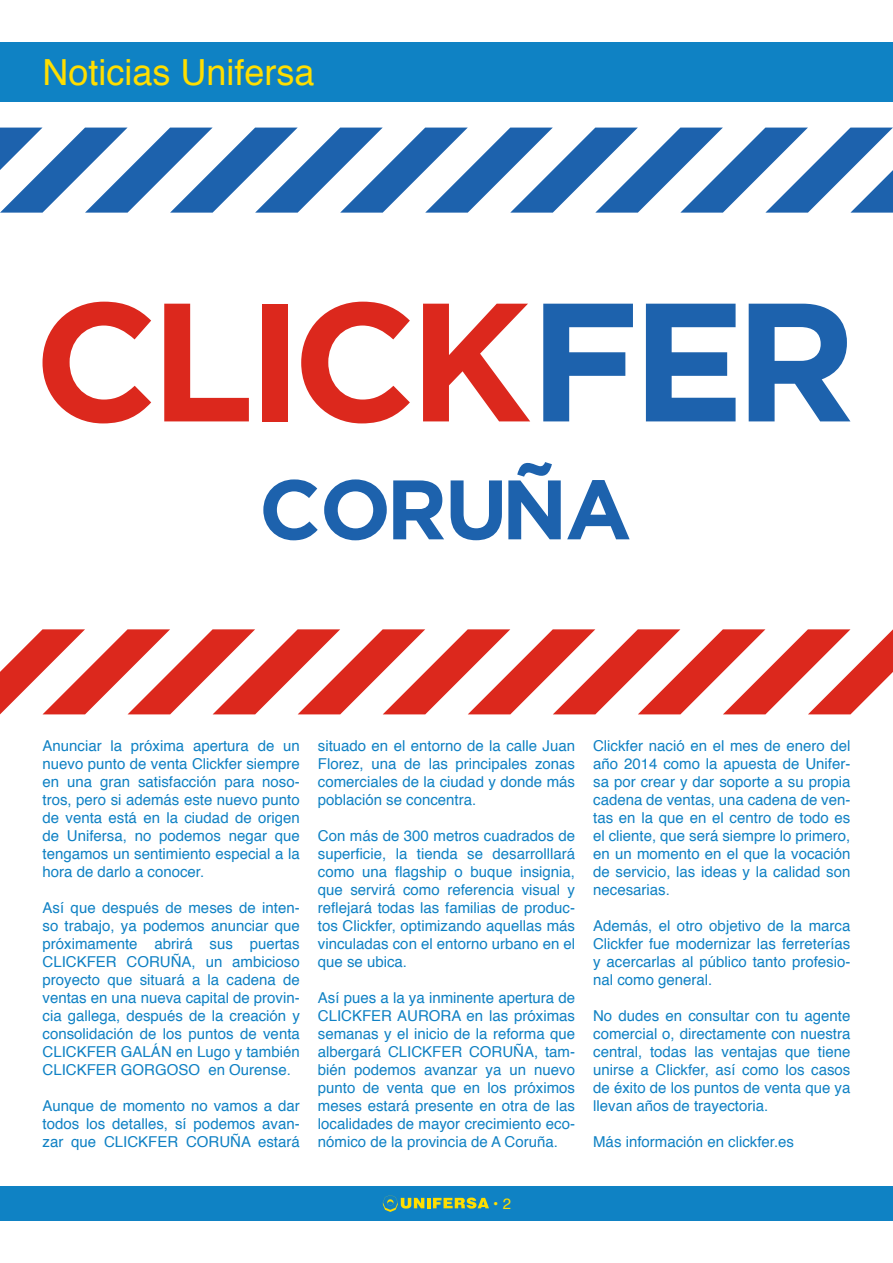
<style>
.page{position:relative;width:893px;height:1263px;background:#fff}
.page>*{position:absolute;margin:0;border:0;box-sizing:border-box;transform-origin:0 0}
.t1{font:36px "Helvetica";color:#ffde00}
.t2{font:15px/18px "Helvetica";color:#0f81c4;text-align:justify}
.t3{font:700 15px "Helvetica";color:#ffde00}
.s1{font-weight:400}
</style>
<div class="page">
<div style="left:0;top:1186px;width:893px;height:34px;background:#0f82c4"></div>
<hr style="left:427px;top:1198px;width:4px;height:10px;background:#ffde00">
<svg style="left:433px;top:1197px;width:56px;height:11px"></svg>
<svg style="left:383px;top:1195px;width:41px;height:17px"></svg>
<div style="left:0;top:43px;width:893px;height:59px;background:#0f82c4"></div>
<svg style="left:263px;top:479px;width:55px;height:61px"></svg>
<svg style="left:324px;top:479px;width:63px;height:61px"></svg>
<svg style="left:393px;top:480px;width:51px;height:59px"></svg>
<svg style="left:451px;top:480px;width:51px;height:60px"></svg>
<svg style="left:567px;top:480px;width:63px;height:59px"></svg>
<svg style="left:508px;top:462px;width:53px;height:77px"></svg>
<svg style="left:43px;top:302px;width:108px;height:121px"></svg>
<svg style="left:164px;top:304px;width:85px;height:117px"></svg>
<div style="left:262px;top:304px;width:26px;height:117px;background:#dc281d"></div>
<svg style="left:423px;top:304px;width:107px;height:117px"></svg>
<svg style="left:543px;top:304px;width:90px;height:117px"></svg>
<svg style="left:646px;top:304px;width:90px;height:117px"></svg>
<svg style="left:749px;top:304px;width:101px;height:117px"></svg>
<svg style="left:301px;top:302px;width:109px;height:121px"></svg>
<svg style="left:0;top:629px;width:893px;height:85px"></svg>
<svg style="left:0;top:128px;width:893px;height:85px"></svg>
<h1 class="t1" style="left:43px;top:45px;width:274px">Noticias Unifersa</h1>
<p class="t2" style="left:43px;top:737px;width:259px">Anunciar la próxima apertura de un nuevo punto de venta Clickfer siempre en una gran satisfacción para noso&shy;tros, pero si además este nuevo punto de venta está en la ciudad de origen de Unifersa, no podemos negar que tengamos un sentimiento especial a la hora de darlo a conocer.</p>
<p class="t2" style="left:43px;top:899px;width:259px">Así que después de meses de inten&shy;so trabajo, ya podemos anunciar que próximamente abrirá sus puertas CLICKFER CORUÑA, un ambicioso proyecto que situará a la cadena de ventas en una nueva capital de provin&shy;cia gallega, después de la creación y consolidación de los puntos de venta CLICKFER GALÁN en Lugo y también CLICKFER GORGOSO en Ourense.</p>
<p class="t2" style="left:43px;top:1097px;width:259px">Aunque de momento no vamos a dar todos los detalles, sí podemos avan&shy;zar que CLICKFER CORUÑA estará</p>
<p class="t2" style="left:318px;top:737px;width:259px">situado en el entorno de la calle Juan Florez, una de las principales zonas comerciales de la ciudad y donde más población se concentra.</p>
<p class="t2" style="left:318px;top:827px;width:259px">Con más de 300 metros cuadrados de superficie, la tienda se desarrolllará como una flagship o buque insignia, que servirá como referencia visual y reflejará todas las familias de produc&shy;tos Clickfer, optimizando aquellas más vinculadas con el entorno urbano en el que se ubica.</p>
<p class="t2" style="left:318px;top:989px;width:259px">Así pues a la ya inminente apertura de CLICKFER AURORA en las próximas semanas y el inicio de la reforma que albergará CLICKFER CORUÑA, tam&shy;bién podemos avanzar ya un nuevo punto de venta que en los próximos meses estará presente en otra de las localidades de mayor crecimiento eco&shy;nómico de la provincia de A Coruña.</p>
<p class="t2" style="left:593px;top:737px;width:259px">Clickfer nació en el mes de enero del año 2014 como la apuesta de Unifer&shy;sa por crear y dar soporte a su propia cadena de ventas, una cadena de ven&shy;tas en la que en el centro de todo es el cliente, que será siempre lo primero, en un momento en el que la vocación de servicio, las ideas y la calidad son necesarias.</p>
<p class="t2" style="left:593px;top:917px;width:259px">Además, el otro objetivo de la marca Clickfer fue modernizar las ferreterías y acercarlas al público tanto profesio&shy;nal como general.</p>
<p class="t2" style="left:593px;top:1007px;width:259px">No dudes en consultar con tu agente comercial o, directamente con nuestra central, todas las ventajas que tiene unirse a Clickfer, así como los casos de éxito de los puntos de venta que ya llevan años de trayectoria.</p>
<p class="t2" style="left:593px;top:1133px;width:202px">Más información en clickfer.es</p>
<p class="t3" style="left:493px;top:1191px;width:19px">• <span class="s1">2</span></p>
</div>
